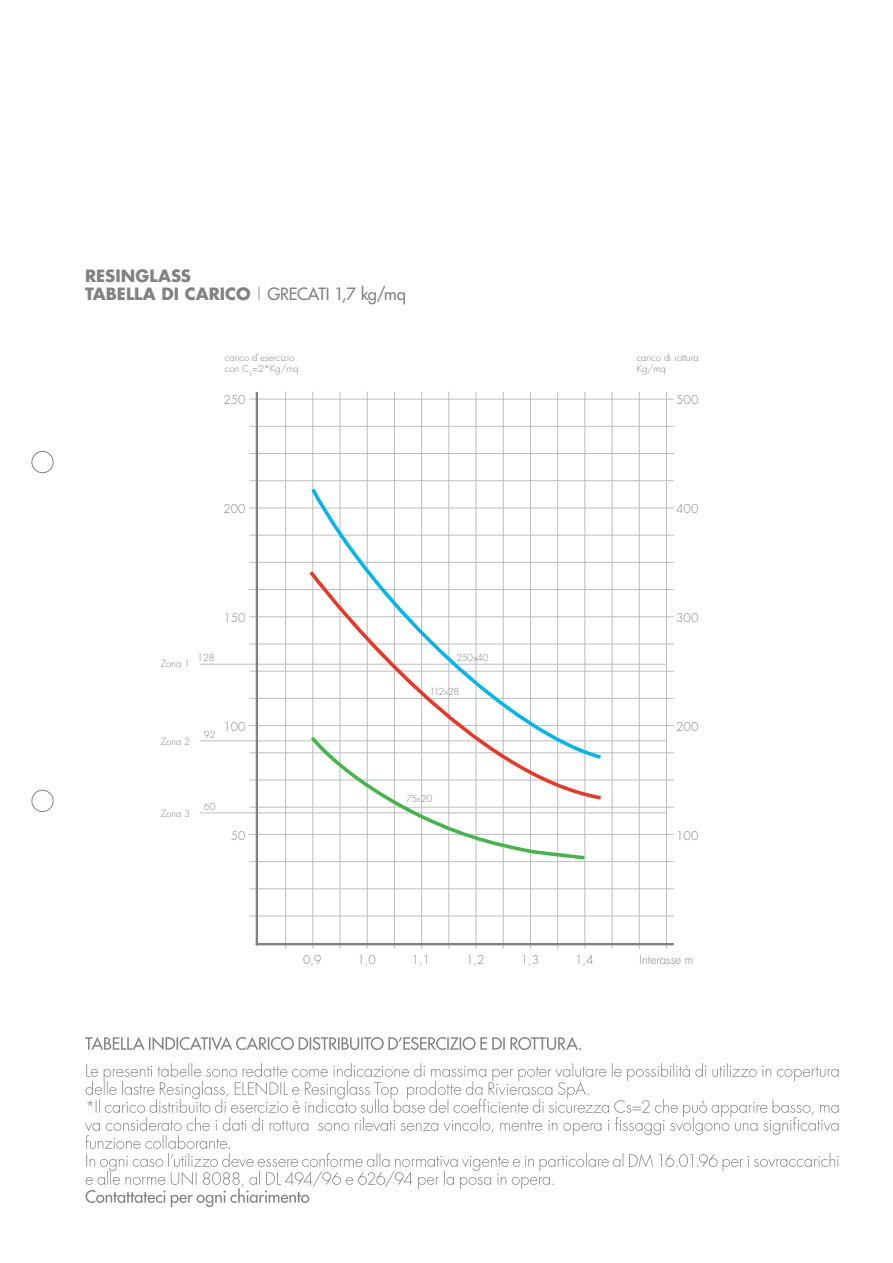
<style>
.page{position:relative;width:893px;height:1263px;background:#fff}
.page>*{position:absolute;margin:0;border:0;box-sizing:border-box;transform-origin:0 0}
.t1{font:700 16.5px/18px "Futura";color:#808285}
.t2{font:300 11.85px "Futura";color:#808285}
.t3{font:300 9.45px/11.4px "Futura";color:#808285}
.s1{font-weight:300}
.s2{font-weight:400}
</style>
<div class="page">
<div style="left:32px;top:451px;width:22px;height:22px;border:1px solid #808285;border-radius:50%"></div>
<div style="left:32px;top:790px;width:22px;height:22px;border:1px solid #808285;border-radius:50%"></div>
<svg style="left:85px;top:1063px;width:754px;height:144px"></svg>
<svg style="left:85px;top:1037px;width:496px;height:13px"></svg>
<hr style="left:249px;top:399px;width:425px;height:1px;background:#bcbec0">
<hr style="left:249px;top:426px;width:425px;height:1px;background:#bcbec0">
<hr style="left:249px;top:453px;width:425px;height:1px;background:#bcbec0">
<hr style="left:249px;top:480px;width:425px;height:1px;background:#bcbec0">
<hr style="left:249px;top:508px;width:425px;height:1px;background:#bcbec0">
<hr style="left:249px;top:535px;width:425px;height:1px;background:#bcbec0">
<hr style="left:249px;top:562px;width:425px;height:1px;background:#bcbec0">
<hr style="left:249px;top:589px;width:425px;height:1px;background:#bcbec0">
<hr style="left:249px;top:616px;width:425px;height:1px;background:#bcbec0">
<hr style="left:249px;top:644px;width:425px;height:1px;background:#bcbec0">
<hr style="left:249px;top:671px;width:425px;height:1px;background:#bcbec0">
<hr style="left:249px;top:698px;width:425px;height:1px;background:#bcbec0">
<hr style="left:249px;top:725px;width:425px;height:1px;background:#bcbec0">
<hr style="left:249px;top:752px;width:425px;height:1px;background:#bcbec0">
<hr style="left:249px;top:780px;width:425px;height:1px;background:#bcbec0">
<hr style="left:249px;top:807px;width:425px;height:1px;background:#bcbec0">
<hr style="left:249px;top:834px;width:425px;height:1px;background:#bcbec0">
<hr style="left:249px;top:861px;width:425px;height:1px;background:#bcbec0">
<hr style="left:249px;top:888px;width:425px;height:1px;background:#bcbec0">
<hr style="left:249px;top:916px;width:425px;height:1px;background:#bcbec0">
<hr style="left:285px;top:392px;width:1px;height:556px;background:#bcbec0">
<hr style="left:312px;top:392px;width:1px;height:556px;background:#bcbec0">
<hr style="left:339px;top:392px;width:2px;height:556px;background:#bcbec0">
<hr style="left:367px;top:392px;width:1px;height:556px;background:#bcbec0">
<hr style="left:394px;top:392px;width:1px;height:556px;background:#bcbec0">
<hr style="left:421px;top:392px;width:1px;height:556px;background:#bcbec0">
<hr style="left:448px;top:392px;width:1px;height:556px;background:#bcbec0">
<hr style="left:476px;top:392px;width:1px;height:556px;background:#bcbec0">
<hr style="left:503px;top:392px;width:1px;height:556px;background:#bcbec0">
<hr style="left:530px;top:392px;width:1px;height:556px;background:#bcbec0">
<hr style="left:557px;top:392px;width:1px;height:556px;background:#bcbec0">
<hr style="left:584px;top:392px;width:1px;height:556px;background:#bcbec0">
<hr style="left:612px;top:392px;width:1px;height:556px;background:#bcbec0">
<hr style="left:639px;top:392px;width:1px;height:556px;background:#bcbec0">
<hr style="left:666px;top:392px;width:1px;height:556px;background:#bcbec0">
<hr style="left:200px;top:664px;width:466px;height:1px;background:#bcbec0">
<hr style="left:200px;top:740px;width:466px;height:1px;background:#bcbec0">
<hr style="left:200px;top:812px;width:466px;height:1px;background:#bcbec0">
<hr style="left:256px;top:392px;width:2px;height:553px;background:#808285">
<hr style="left:256px;top:943px;width:418px;height:2px;background:#808285">
<svg style="left:307px;top:802px;width:281px;height:59px"></svg>
<svg style="left:306px;top:616px;width:299px;height:186px"></svg>
<svg style="left:308px;top:485px;width:297px;height:276px"></svg>
<h1 class="t1" style="left:85px;top:266px;width:322px">RESINGLASS<br>TABELLA DI CARICO <span class="s1">|</span> <span class="s2">GRECATI 1,7 kg/mq</span></h1>
<p class="t3" style="left:225px;top:352px;width:75px">carico d’esercizio con C<sub>S</sub>=2*Kg/mq</p>
<p class="t3" style="left:637px;top:352px;width:63px">carico di rottura<br>Kg/mq</p>
<p class="t2" style="left:223px;top:392px;width:24px">250</p>
<p class="t2" style="left:223px;top:501px;width:24px">200</p>
<p class="t2" style="left:223px;top:610px;width:24px">150</p>
<p class="t3" style="left:161px;top:658px;width:31px">Zona 1</p>
<p class="t3" style="left:197px;top:652px;width:19px">128</p>
<p class="t3" style="left:161px;top:736px;width:31px">Zona 2</p>
<p class="t3" style="left:204px;top:729px;width:13px">92</p>
<p class="t2" style="left:223px;top:719px;width:24px">100</p>
<p class="t3" style="left:161px;top:808px;width:31px">Zona 3</p>
<p class="t3" style="left:204px;top:801px;width:13px">60</p>
<p class="t2" style="left:231px;top:828px;width:16px">50</p>
<p class="t2" style="left:676px;top:392px;width:24px">500</p>
<p class="t2" style="left:676px;top:501px;width:24px">400</p>
<p class="t3" style="left:456px;top:652px;width:34px">250x40</p>
<p class="t3" style="left:430px;top:685px;width:31px">112x28</p>
<p class="t3" style="left:406px;top:793px;width:27px">75x20</p>
<p class="t2" style="left:676px;top:610px;width:24px">300</p>
<p class="t2" style="left:676px;top:719px;width:24px">200</p>
<p class="t2" style="left:676px;top:828px;width:24px">100</p>
<p class="t2" style="left:303px;top:952px;width:20px">0,9</p>
<p class="t2" style="left:357px;top:952px;width:20px">1,0</p>
<p class="t2" style="left:412px;top:952px;width:20px">1,1</p>
<p class="t2" style="left:466px;top:952px;width:20px">1,2</p>
<p class="t2" style="left:521px;top:952px;width:20px">1,3</p>
<p class="t2" style="left:575px;top:952px;width:20px">1,4</p>
<p class="t2" style="left:640px;top:952px;width:55px">Interasse m</p>
</div>
